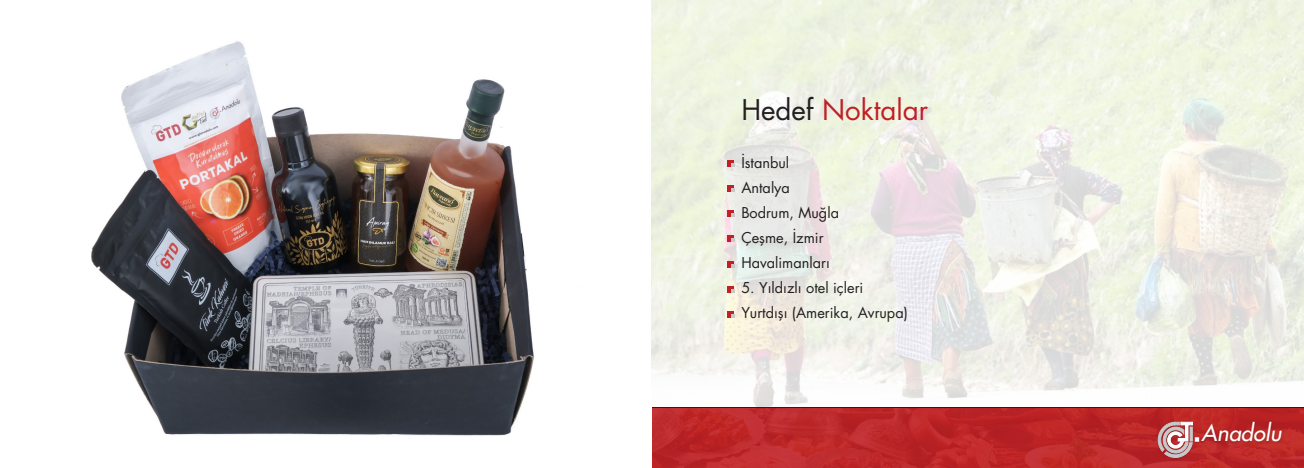
<style>
.page{position:relative;width:1304px;height:468px;background:#fff}
.page>*{position:absolute;margin:0;border:0;box-sizing:border-box;transform-origin:0 0}
.t1{font:27.7px "Futura Book Mas";color:#c12025}
.t2{font:22.1px "Futura It Mas";color:#fff}
.t3{font:14.5px/25.1px "Futura Book Mas";color:#231f20}
.s1{color:#231f20}
</style>
<div class="page">
<img style="left:652px;top:0;width:652px;height:407px">
<svg style="left:652px;top:407px;width:652px;height:61px"></svg>
<svg style="left:727px;top:235px;width:7px;height:7px"></svg>
<svg style="left:727px;top:260px;width:7px;height:7px"></svg>
<div style="left:727px;top:286px;width:7px;height:7px;background:#c12025"></div>
<svg style="left:731px;top:289px;width:3px;height:4px"></svg>
<svg style="left:727px;top:311px;width:7px;height:6px"></svg>
<svg style="left:727px;top:210px;width:7px;height:6px"></svg>
<div style="left:727px;top:185px;width:7px;height:7px;background:#c12025"></div>
<svg style="left:731px;top:188px;width:3px;height:4px"></svg>
<svg style="left:727px;top:160px;width:7px;height:7px"></svg>
<img style="left:91px;top:41px;width:443px;height:395px">
<div style="left:1155px;top:419px;width:130px;height:42px;background:#231f20;opacity:.31"></div>
<svg style="left:1158px;top:422px;width:41px;height:36px"></svg>
<h1 class="t1" style="left:741px;top:90px;width:188px"><span class="s1">Hedef</span> Noktalar</h1>
<p class="t3" style="left:741px;top:150px;width:99px">İstanbul<br>Antalya<br>Bodrum, Muğla<br>Çeşme, İzmir<br>Havalimanları</p>
<p class="t3" style="left:741px;top:275px;width:168px">5. Yıldızlı otel içleri<br>Yurtdışı (Amerika, Avrupa)</p>
<h2 class="t2" style="left:1202px;top:418px;width:81px">Anadolu</h2>
</div>
